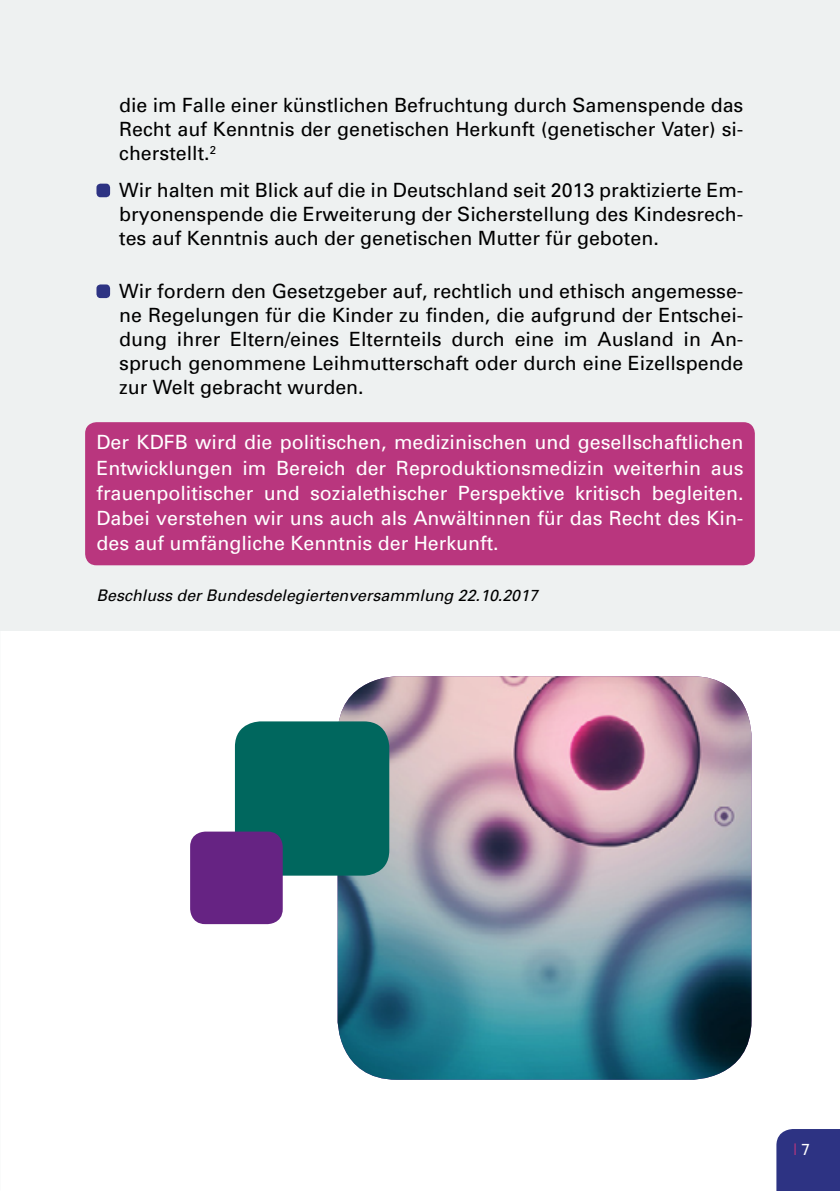
<style>
.page{position:relative;width:840px;height:1191px;background:#fff}
.page>*{position:absolute;margin:0;border:0;box-sizing:border-box;transform-origin:0 0}
.Bullet{font:19.6px/24px "Univers";color:#000;text-align:justify}
.t1{font:19.6px/25.2px "Univers";color:#fff;text-align:justify}
.Beschluss__Ende{font:italic 16px "Univers";color:#000}
.t2{font:16px "Univers";color:#b9367e}
.s1{color:#fff}
</style>
<div class="page">
<div style="left:776px;top:1129px;width:63px;height:62px;background:#2d3383"></div>
<img style="left:337px;top:676px;width:414px;height:403px">
<div style="left:0;top:0;width:839px;height:631px;background:#eef1f1"></div>
<div style="left:85px;top:422px;width:669px;height:143px;background:#b9367e;border-radius:11px"></div>
<div style="left:96px;top:184px;width:14px;height:13px;background:#2d3383;border-radius:4px"></div>
<div style="left:96px;top:284px;width:14px;height:14px;background:#2d3383;border-radius:4px"></div>
<div style="left:235px;top:721px;width:154px;height:154px;background:#00675e;border-radius:25px"></div>
<div style="left:190px;top:831px;width:92px;height:93px;background:#662383;border-radius:15px"></div>
<p class="Bullet" style="left:119px;top:93px;width:625px">die im Falle einer künstlichen Befruchtung durch Samenspende das Recht auf Kenntnis der genetischen Herkunft (genetischer Vater) si&shy;cherstellt.<sup>2</sup></p>
<p class="Bullet" style="left:119px;top:178px;width:625px">Wir halten mit Blick auf die in Deutschland seit 2013 praktizierte Em&shy;bryonenspende die Erweiterung der Sicherstellung des Kindesrech&shy;tes auf Kenntnis auch der genetischen Mutter für geboten.</p>
<p class="Bullet" style="left:119px;top:279px;width:625px">Wir fordern den Gesetzgeber auf, rechtlich und ethisch angemesse&shy;ne Regelungen für die Kinder zu finden, die aufgrund der Entschei&shy;dung ihrer Eltern/eines Elternteils durch eine im Ausland in An&shy;spruch genommene Leihmutterschaft oder durch eine Eizellspende zur Welt gebracht wurden.</p>
<p class="t1" style="left:96px;top:429px;width:648px">Der KDFB wird die politischen, medizinischen und gesellschaftlichen Entwicklungen im Bereich der Reproduktionsmedizin weiterhin aus frauenpolitischer und sozialethischer Perspektive kritisch begleiten.<br>Dabei verstehen wir uns auch als Anwältinnen für das Recht des Kin&shy;des auf umfängliche Kenntnis der Herkunft.</p>
<p class="Beschluss__Ende" style="left:96px;top:585px;width:443px">Beschluss der Bundesdelegiertenversammlung 22.10.2017</p>
<p class="t2" style="left:792px;top:1139px;width:19px">| <span class="s1">7</span></p>
</div>
